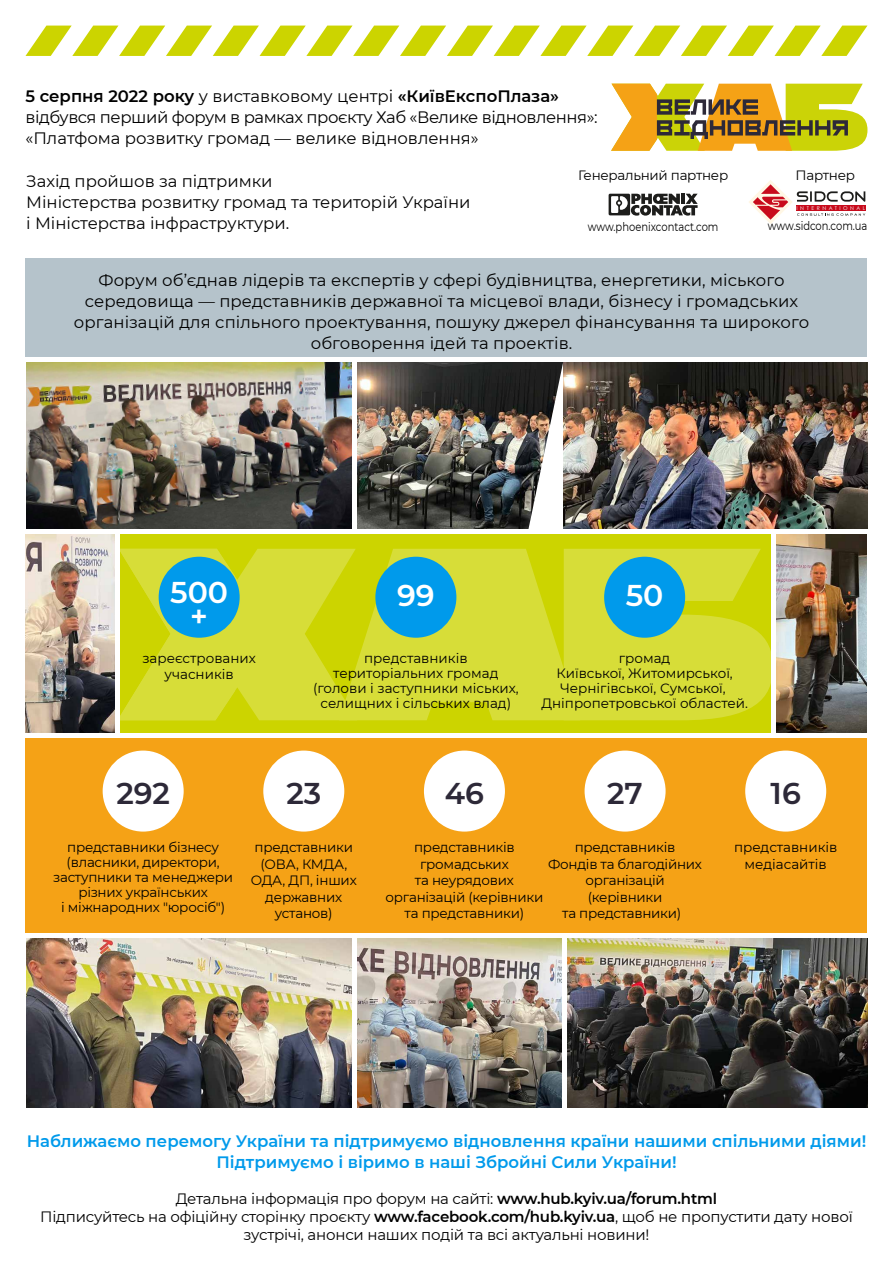
<style>
.page{position:relative;width:893px;height:1263px;background:#fff}
.page>*{position:absolute;margin:0;border:0;box-sizing:border-box;transform-origin:0 0}
.t1{font:600 30px "Montserrat";color:#2d2938}
.t2{font:600 30px/24px "Montserrat";color:#fff;text-align:center}
.t3{font:16.5px/21px "Montserrat";color:#000;text-align:center}
.t4{font:16.5px/21px "Montserrat";letter-spacing:-.025em;color:#000}
.t5{font:600 16.5px/21px "Montserrat";color:#009aeb;text-align:center}
.t6{font:15px/18px "Montserrat";letter-spacing:-.015em;color:#000;text-align:center}
.t7{font:13.5px/16.5px "Montserrat";letter-spacing:-.015em;color:#000;text-align:center}
.t8{font:12px "Montserrat";color:#000;scale:.83 1}
.t9{font:5.25px "Century Gothic";letter-spacing:.48em;color:#fff}
.s1{font-weight:600}
</style>
<div class="page">
<svg style="left:611px;top:84px;width:256px;height:67px"></svg>
<svg style="left:26px;top:26px;width:841px;height:30px"></svg>
<div style="left:26px;top:534px;width:841px;height:199px;background:#ccd400"></div>
<img style="left:26px;top:362px;width:841px;height:167px">
<img style="left:26px;top:938px;width:841px;height:169px">
<div style="left:26px;top:258px;width:841px;height:102px;background:#b5c3cb"></div>
<div style="left:26px;top:733px;width:841px;height:200px;background:#f5a216"></div>
<svg style="left:120px;top:549px;width:652px;height:171px"></svg>
<div style="left:159px;top:557px;width:81px;height:81px;background:#009aeb;border-radius:50%"></div>
<div style="left:103px;top:750px;width:81px;height:81px;background:#fff;border-radius:50%"></div>
<div style="left:263px;top:750px;width:81px;height:81px;background:#fff;border-radius:50%"></div>
<div style="left:424px;top:750px;width:81px;height:81px;background:#fff;border-radius:50%"></div>
<div style="left:585px;top:750px;width:81px;height:81px;background:#fff;border-radius:50%"></div>
<div style="left:745px;top:750px;width:81px;height:81px;background:#fff;border-radius:50%"></div>
<div style="left:375px;top:557px;width:81px;height:81px;background:#009aeb;border-radius:50%"></div>
<div style="left:604px;top:557px;width:81px;height:81px;background:#009aeb;border-radius:50%"></div>
<img style="left:26px;top:534px;width:89px;height:199px">
<img style="left:776px;top:534px;width:91px;height:199px">
<svg style="left:609px;top:194px;width:89px;height:22px"></svg>
<div style="left:796px;top:205px;width:70px;height:6px;background:#c80b1c"></div>
<svg style="left:749px;top:180px;width:116px;height:44px"></svg>
<hr style="left:353px;top:360px;width:4px;height:174px;background:#fff">
<hr style="left:353px;top:935px;width:4px;height:173px;background:#fff">
<hr style="left:563px;top:935px;width:4px;height:173px;background:#fff">
<div style="left:115px;top:534px;width:5px;height:199px;background:#fff"></div>
<hr style="left:17px;top:734px;width:860px;height:4px;background:#fff">
<hr style="left:17px;top:357px;width:860px;height:4px;background:#fff">
<hr style="left:772px;top:534px;width:4px;height:200px;background:#fff">
<p class="t4" style="left:26px;top:85px;width:574px"><span class="s1">5 серпня 2022 року</span> у виставковому центрі <span class="s1">«КиївЕкспоПлаза» </span>відбувся перший форум в рамках проєкту Хаб «Велике відновлення»: «Платфома розвитку громад — велике відновлення»</p>
<p class="t3" style="left:26px;top:170px;width:446px;text-align:left">Захід пройшов за підтримки<br>Міністерства розвитку громад та територій України і Міністерства інфраструктури.</p>
<p class="t7" style="left:578px;top:166px;width:152px">Генеральний партнер</p>
<p class="t7" style="left:796px;top:166px;width:61px">Партнер</p>
<p class="t9" style="left:797px;top:204px;width:70px">INTERNATIONAL</p>
<p class="t8" style="left:588px;top:219px;width:159px">www.phoenixcontact.com</p>
<p class="t8" style="left:768px;top:217px;width:121px">www.sidcon.com.ua</p>
<p class="t3" style="left:74px;top:269px;width:737px">Форум об’єднав лідерів та експертів у сфері будівництва, енергетики, міського середовища — представників державної та місцевої влади, бізнесу і громадських організацій для спільного проектування, пошуку джерел фінансування та широкого обговорення ідей та проектів.</p>
<h1 class="t2" style="left:170px;top:579px;width:59px">500 +</h1>
<p class="t7" style="left:142px;top:649px;width:115px">зареєстрованих учасників</p>
<h1 class="t2" style="left:397px;top:582px;width:39px">99</h1>
<p class="t7" style="left:313px;top:650px;width:207px;line-height:15px">представників територіальних громад (голови і заступники міських, селищних і сільських влад)</p>
<h1 class="t2" style="left:626px;top:582px;width:39px">50</h1>
<p class="t7" style="left:541px;top:650px;width:208px;line-height:15px">громад<br>Київської, Житомирської,<br>Чернігівської, Сумської,<br>Дніпропетровської областей.</p>
<h1 class="t1" style="left:116px;top:772px;width:55px">292</h1>
<p class="t7" style="left:53px;top:839px;width:181px;line-height:15px">представники бізнесу (власники, директори, заступники та менеджери різних українських<br>і міжнародних "юросіб")</p>
<h1 class="t1" style="left:286px;top:772px;width:36px">23</h1>
<p class="t7" style="left:251px;top:839px;width:108px">представники (ОВА, КМДА,<br>ОДА, ДП, інших державних установ)</p>
<h1 class="t1" style="left:607px;top:772px;width:37px">27</h1>
<p class="t7" style="left:548px;top:839px;width:155px">представників<br>Фондів та благодійних організацій (керівники<br>та представники)</p>
<h1 class="t1" style="left:445px;top:772px;width:41px">46</h1>
<p class="t7" style="left:385px;top:839px;width:159px">представників громадських<br>та неурядових організацій (керівники та представники)</p>
<h1 class="t1" style="left:771px;top:772px;width:32px">16</h1>
<p class="t7" style="left:734px;top:839px;width:105px">представників медіасайтів</p>
<p class="t5" style="left:27px;top:1129px;width:841px">Наближаємо перемогу України та підтримуємо відновлення країни нашими спільними діями!<br>Підтримуємо і віримо в наші Збройні Сили України!</p>
<p class="t6" style="left:40px;top:1189px;width:814px">Детальна інформація про форум на сайті: <span class="s1">www.hub.kyiv.ua/forum.html<br></span>Підписуйтесь на офіційну сторінку проєкту <span class="s1">www.facebook.com/hub.kyiv.ua</span>, щоб не пропустити дату нової зустрічі, анонси наших подій та всі актуальні новини!</p>
</div>
